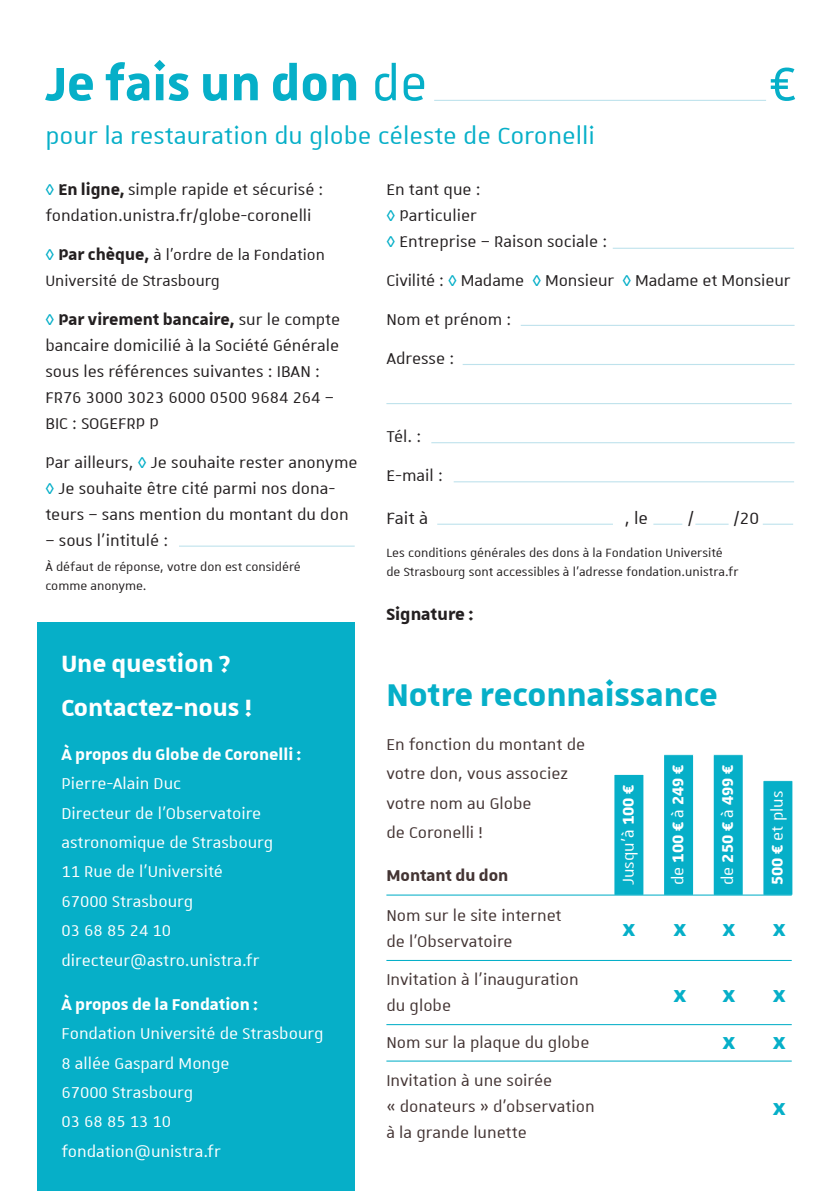
<style>
.page{position:relative;width:840px;height:1191px;background:#fff}
.page>*{position:absolute;margin:0;border:0;box-sizing:border-box;transform-origin:0 0}
.t1{font:700 63px "Unistra A";color:#06afc8}
.t2{font:63px "Unistra A";color:#06afc8}
.t3{font:700 42px "Unistra A";color:#06afc8}
.t4{font:31.6px "Unistra A";color:#06afc8}
.t5{font:700 31.6px/44.2px "Unistra A";color:#fff}
.t6{font:700 28.2px/46.6px "Unistra A";color:#06afc8}
.t7{font:22px "Unistra B";color:#231f20}
.t8{font:700 22px "Unistra B";color:#231f20}
.t9{font:21px/26px "Unistra B";color:#231f20}
.t10{font:21px/29.4px "Unistra A";color:#fff}
.t11{font:21px/29.4px "Unistra A";color:#433433}
.t12{font:700 21px "Unistra A";color:#fff}
.t13{font:700 21px "Unistra A";color:#433433}
.t14{font:20px/26px "Unistra B";color:#231f20}
.t15{font:16px/19.2px "Unistra A";color:#231f20}
.s1{font-weight:400}
.s2{color:#06afc8}
.s3{font-weight:700}
.s4{font-size:21px;color:#06afc8}
.s5{font-weight:700;font-size:21px}
</style>
<div class="page">
<div style="left:37px;top:622px;width:317px;height:569px;background:#06afc8"></div>
<hr style="left:179px;top:545px;width:175px;height:1px;background:#bee2ec">
<hr style="left:612px;top:248px;width:181px;height:1px;background:#bee2ec">
<hr style="left:431px;top:442px;width:363px;height:1px;background:#bee2ec">
<hr style="left:520px;top:325px;width:274px;height:1px;background:#bee2ec">
<hr style="left:462px;top:364px;width:332px;height:1px;background:#bee2ec">
<hr style="left:386px;top:403px;width:405px;height:1px;background:#bee2ec">
<hr style="left:453px;top:481px;width:340px;height:1px;background:#bee2ec">
<hr style="left:437px;top:523px;width:175px;height:2px;background:#bee2ec">
<hr style="left:653px;top:523px;width:29px;height:2px;background:#bee2ec">
<hr style="left:695px;top:523px;width:33px;height:2px;background:#bee2ec">
<hr style="left:762px;top:523px;width:30px;height:2px;background:#bee2ec">
<div style="left:663px;top:754px;width:30px;height:141px;background:#06afc8"></div>
<div style="left:663px;top:754px;width:30px;height:141px;border:1px solid #fff"></div>
<div style="left:613px;top:774px;width:30px;height:121px;background:#06afc8"></div>
<div style="left:613px;top:774px;width:30px;height:121px;border:1px solid #fff"></div>
<div style="left:712px;top:754px;width:30px;height:141px;background:#06afc8"></div>
<div style="left:712px;top:754px;width:31px;height:141px;border:1px solid #fff"></div>
<div style="left:762px;top:780px;width:30px;height:115px;background:#06afc8"></div>
<div style="left:762px;top:780px;width:30px;height:115px;border:1px solid #fff"></div>
<hr style="left:386px;top:960px;width:405px;height:1px;background:#06afc8">
<hr style="left:386px;top:894px;width:405px;height:1px;background:#06afc8">
<hr style="left:386px;top:1024px;width:405px;height:1px;background:#06afc8">
<hr style="left:386px;top:1060px;width:405px;height:1px;background:#06afc8">
<hr style="left:434px;top:100px;width:331px;height:1px;background:#bee2ec">
<h1 class="t1" style="left:45px;top:48px;width:383px">Je fais un don <span class="s1">de</span></h1>
<h1 class="t2" style="left:769px;top:51px;width:28px">€</h1>
<h3 class="t4" style="left:45px;top:120px;width:550px">pour la restauration du globe céleste de Coronelli</h3>
<p class="t9" style="left:45px;top:175px;width:279px"><span class="s2">◊</span> <span class="s3">En ligne,</span> simple rapide et sécurisé : fondation.unistra.fr/globe-coronelli</p>
<p class="t14" style="left:45px;top:241px;width:281px"><span class="s4">◊</span> <span class="s5">Par chèque,</span> à l’ordre de la Fondation<br>Université de Strasbourg</p>
<p class="t9" style="left:45px;top:305px;width:296px"><span class="s2">◊</span> <span class="s3">Par virement bancaire,</span> sur le compte bancaire domicilié à la Société Générale sous les références suivantes : IBAN :<br>FR76 3000 3023 6000 0500 9684 264 –<br>BIC : SOGEFRP P</p>
<p class="t9" style="left:45px;top:448px;width:313px">Par ailleurs, <span class="s2">◊</span> Je souhaite rester anonyme <span class="s2">◊</span> Je souhaite être cité parmi nos dona&shy;teurs – sans mention du montant du don</p>
<p class="t9" style="left:45px;top:526px;width:124px">– sous l’intitulé :</p>
<p class="t15" style="left:45px;top:556px;width:257px">À défaut de réponse, votre don est considéré comme anonyme.</p>
<h3 class="t5" style="left:61px;top:640px;width:192px">Une question ?<br>Contactez-nous !</h3>
<p class="t12" style="left:61px;top:742px;width:241px">À propos du Globe de Coronelli :</p>
<p class="t10" style="left:61px;top:768px;width:213px">Pierre-Alain Duc<br>Directeur de l’Observatoire astronomique de Strasbourg<br>11 Rue de l’Université<br>67000 Strasbourg<br>03 68 85 24 10 directeur@astro.unistra.fr</p>
<p class="t12" style="left:61px;top:992px;width:198px">À propos de la Fondation :</p>
<p class="t10" style="left:61px;top:1018px;width:263px">Fondation Université de Strasbourg<br>8 allée Gaspard Monge<br>67000 Strasbourg<br>03 68 85 13 10 fondation@unistra.fr</p>
<p class="t9" style="left:386px;top:175px;width:222px">En tant que :<br><span class="s2">◊</span> Particulier<br><span class="s2">◊</span> Entreprise – Raison sociale :</p>
<p class="t9" style="left:386px;top:260px;width:405px;line-height:39px">Civilité : <span class="s2">◊</span> Madame <span class="s2">◊</span> Monsieur <span class="s2">◊</span> Madame et Monsieur<br>Nom et prénom :<br>Adresse :</p>
<p class="t9" style="left:386px;top:416px;width:58px;line-height:39px">Tél. :<br>E-mail :</p>
<p class="t7" style="left:386px;top:507px;width:43px">Fait à</p>
<p class="t7" style="left:624px;top:507px;width:25px">, le</p>
<p class="t7" style="left:687px;top:507px;width:8px">/</p>
<p class="t7" style="left:733px;top:507px;width:27px">/20</p>
<p class="t15" style="left:386px;top:542px;width:353px">Les conditions générales des dons à la Fondation Université de Strasbourg sont accessibles à l’adresse fondation.unistra.fr</p>
<p class="t8" style="left:386px;top:601px;width:89px">Signature :</p>
<h2 class="t3" style="left:386px;top:671px;width:332px">Notre reconnaissance</h2>
<p class="t11" style="left:386px;top:729px;width:200px">En fonction du montant de votre don, vous associez votre nom au Globe<br>de Coronelli !</p>
<p class="t12" style="left:665px;top:885px;width:122px;rotate:-90deg"><span class="s1">de</span> 100 € <span class="s1">à</span> 249 €</p>
<p class="t12" style="left:715px;top:885px;width:122px;rotate:-90deg"><span class="s1">de</span> 250 € <span class="s1">à</span> 499 €</p>
<p class="t10" style="left:612px;top:885px;width:102px;rotate:-90deg">Jusqu’à <span class="s3">100 €</span></p>
<p class="t13" style="left:386px;top:864px;width:123px">Montant du don</p>
<p class="t10" style="left:761px;top:885px;width:96px;rotate:-90deg"><span class="s3">500 €</span> et plus</p>
<p class="t11" style="left:386px;top:902px;width:177px;line-height:26px">Nom sur le site internet de l’Observatoire</p>
<p class="t11" style="left:386px;top:965px;width:194px;line-height:26px">Invitation à l’inauguration du globe</p>
<p class="t11" style="left:386px;top:1023px;width:204px;line-height:37.4px">Nom sur la plaque du globe<br>Invitation à une soirée</p>
<p class="t11" style="left:386px;top:1092px;width:210px;line-height:26px">« donateurs » d’observation à la grande lunette</p>
<h3 class="t6" style="left:622px;top:904px;width:14px">x</h3>
<h3 class="t6" style="left:772px;top:904px;width:14px">x</h3>
<h3 class="t6" style="left:673px;top:904px;width:14px">x</h3>
<h3 class="t6" style="left:722px;top:904px;width:14px">x</h3>
<h3 class="t6" style="left:673px;top:970px;width:14px">x</h3>
<h3 class="t6" style="left:722px;top:970px;width:14px">x x</h3>
<h3 class="t6" style="left:772px;top:970px;width:14px">x x</h3>
<h3 class="t6" style="left:772px;top:1083px;width:14px">x</h3>
</div>
